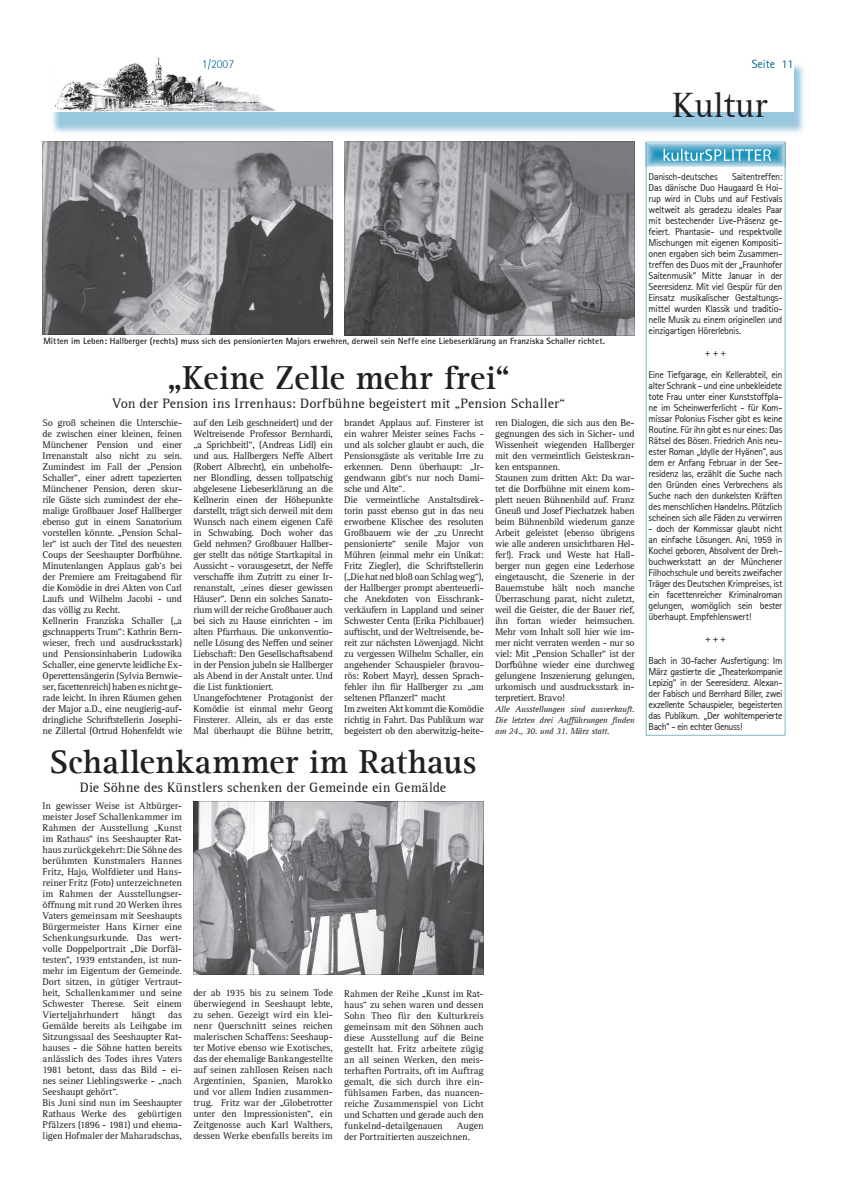
<style>
.page{position:relative;width:842px;height:1191px;background:#fff}
.page>*{position:absolute;margin:0;border:0;box-sizing:border-box;transform-origin:0 0}
.t1{font:36px "Rotis Serif";color:#231f20}
.t2{font:700 34px "Rotis Serif";letter-spacing:.01em;color:#231f20}
.t3{font:14px "Rotis Serif";letter-spacing:.01em;color:#231f20}
.t4{font:12px "Rotis Sans Serif";color:#006991}
.t5{font:300 12px "Rotis Sans Serif";color:#006991}
.t6{font:10px/11px "Rotis Serif";letter-spacing:-.025em;color:#231f20}
.t7{font:10px/11px "Rotis Sans Serif";letter-spacing:-.035em;color:#231f20;text-align:justify}
.t8{font:10px/11px "Rotis Serif";letter-spacing:-.005em;color:#231f20}
.t9{font:700 9px "Rotis Sans Serif";color:#231f20}
.t10{font:italic 9px/11px "Rotis Serif";letter-spacing:-.025em;color:#231f20;text-align:justify}
</style>
<div class="page">
<img style="left:52px;top:64px;width:752px;height:69px">
<div style="left:51px;top:51px;width:743px;height:61px;background:#fff"></div>
<img style="left:54px;top:57px;width:222px;height:55px">
<svg style="left:43px;top:142px;width:290px;height:193px;background:#78797b"></svg>
<svg style="left:344px;top:142px;width:291px;height:193px;background:#797a7d"></svg>
<svg style="left:646px;top:167px;width:139px;height:568px"></svg>
<img style="left:646px;top:142px;width:139px;height:25px">
<img style="left:663px;top:149px;width:42px;height:12px">
<img style="left:705px;top:149px;width:66px;height:12px">
<svg style="left:193px;top:801px;width:291px;height:174px;background:#8f9093"></svg>
<p class="t5" style="left:202px;top:57px;width:34px">1/2007</p>
<p class="t4" style="left:752px;top:57px;width:43px">Seite 11</p>
<h1 class="t1" style="left:672px;top:84px;width:96px">Kultur</h1>
<p class="t9" style="left:43px;top:335px;width:563px">Mitten im Leben: Hallberger (rechts) muss sich des pensionierten Majors erwehren, derweil sein Neffe eine Liebeserklärung an Franziska Schaller richtet.</p>
<h2 class="t2" style="left:167px;top:358px;width:345px">„Keine Zelle mehr frei“</h2>
<h3 class="t3" style="left:112px;top:395px;width:454px">Von der Pension ins Irrenhaus: Dorfbühne begeistert mit „Pension Schaller“</h3>
<p class="t6" style="left:43px;top:417px;width:141px">So groß scheinen die Unterschie&shy;de zwischen einer kleinen, feinen Münchener Pension und einer Irrenanstalt also nicht zu sein.<br>Zumindest im Fall der „Pension Schaller“, einer adrett tapezierten Münchener Pension, deren skur&shy;rile Gäste sich zumindest der ehe&shy;malige Großbauer Josef Hallberger ebenso gut in einem Sanatorium vorstellen könnte. „Pension Schal&shy;ler“ ist auch der Titel des neuesten Coups der Seeshaupter Dorfbühne.<br>Minutenlangen Applaus gab‘s bei der Premiere am Freitagabend für die Komödie in drei Akten von Carl Laufs und Wilhelm Jacobi - und das völlig zu Recht.<br>Kellnerin Franziska Schaller („a gschnapperts Trum“: Kathrin Bern&shy;wieser, frech und ausdrucksstark) und Pensionsinhaberin Ludowika Schaller, eine genervte leidliche Ex-Operettensängerin (Sylvia Bernwie&shy;ser, facettenreich) haben es nicht ge&shy;rade leicht. In ihren Räumen gehen der Major a.D., eine neugierig-auf&shy;dringliche Schriftstellerin Josephi&shy;ne Zillertal (Ortrud Hohenfeldt wie</p>
<p class="t6" style="left:193px;top:417px;width:141px">auf den Leib geschneidert) und der Weltreisende Professor Bernhardi, „a Sprichbeitl“, (Andreas Lidl) ein und aus. Hallbergers Neffe Albert (Robert Albrecht), ein unbeholfe&shy;ner Blondling, dessen tollpatschig abgelesene Liebeserklärung an die Kellnerin einen der Höhepunkte darstellt, trägt sich derweil mit dem Wunsch nach einem eigenen Café in Schwabing. Doch woher das Geld nehmen? Großbauer Hallber&shy;ger stellt das nötige Startkapital in Aussicht - vorausgesetzt, der Neffe verschaffe ihm Zutritt zu einer Ir&shy;renanstalt, „eines dieser gewissen Häuser“. Denn ein solches Sanato&shy;rium will der reiche Großbauer auch bei sich zu Hause einrichten - im alten Pfarrhaus. Die unkonventio&shy;nelle Lösung des Neffen und seiner Liebschaft: Den Gesellschaftsabend in der Pension jubeln sie Hallberger als Abend in der Anstalt unter. Und die List funktioniert.<br>Unangefochtener Protagonist der Komödie ist einmal mehr Georg Finsterer. Allein, als er das erste Mal überhaupt die Bühne betritt,</p>
<p class="t6" style="left:344px;top:417px;width:141px">brandet Applaus auf. Finsterer ist ein wahrer Meister seines Fachs - und als solcher glaubt er auch, die Pensionsgäste als veritable Irre zu erkennen. Denn überhaupt: „Ir&shy;gendwann gibt‘s nur noch Dami&shy;sche und Alte“.<br>Die vermeintliche Anstaltsdirek&shy;torin passt ebenso gut in das neu erworbene Klischee des resoluten Großbauern wie der „zu Unrecht pensionierte“ senile Major von Mühren (einmal mehr ein Unikat:<br>Fritz Ziegler), die Schriftstellerin („Die hat ned bloß oan Schlag weg“), der Hallberger prompt abenteuerli&shy;che Anekdoten von Eisschrank&shy;verkäufern in Lappland und seiner Schwester Centa (Erika Pichlbauer) auftischt, und der Weltreisende, be&shy;reit zur nächsten Löwenjagd. Nicht zu vergessen Wilhelm Schaller, ein angehender Schauspieler (bravou&shy;rös: Robert Mayr), dessen Sprach&shy;fehler ihn für Hallberger zu „am seltenen Pflanzerl“ macht<br>Im zweiten Akt kommt die Komödie richtig in Fahrt. Das Publikum war begeistert ob den aberwitzig-heite-</p>
<p class="t6" style="left:495px;top:417px;width:141px">ren Dialogen, die sich aus den Be&shy;gegnungen des sich in Sicher- und<br>Wissenheit wiegenden Hallberger mit den vermeintlich Geisteskran&shy;ken entspannen.<br>Staunen zum dritten Akt: Da war&shy;tet die Dorfbühne mit einem kom&shy;plett neuen Bühnenbild auf. Franz<br>Gneuß und Josef Piechatzek haben beim Bühnenbild wiederum ganze<br>Arbeit geleistet (ebenso übrigens wie alle anderen unsichtbaren Hel&shy;fer!). Frack und Weste hat Hall&shy;berger nun gegen eine Lederhose eingetauscht, die Szenerie in der<br>Bauernstube hält noch manche<br>Überraschung parat, nicht zuletzt, weil die Geister, die der Bauer rief, ihn fortan wieder heimsuchen.<br>Mehr vom Inhalt soll hier wie im&shy;mer nicht verraten werden - nur so viel: Mit „Pension Schaller“ ist der<br>Dorfbühne wieder eine durchweg gelungene Inszenierung gelungen, urkomisch und ausdrucksstark in&shy;terpretiert. Bravo!</p>
<p class="t10" style="left:495px;top:703px;width:141px">Alle Ausstellungen sind ausverkauft.<br>Die letzten drei Aufführungen finden am 24., 30. und 31. März statt.</p>
<h2 class="t2" style="left:49px;top:742px;width:429px">Schallenkammer im Rathaus</h2>
<h3 class="t3" style="left:80px;top:779px;width:368px">Die Söhne des Künstlers schenken der Gemeinde ein Gemälde</h3>
<p class="t6" style="left:43px;top:800px;width:141px;text-align:justify">In gewisser Weise ist Altbürger&shy;meister Josef Schallenkammer im Rahmen der Ausstellung „Kunst im Rathaus“ ins Seeshaupter Rat&shy;haus zurückgekehrt: Die Söhne des berühmten Kunstmalers Hannes Fritz, Hajo, Wolfdieter und Hans&shy;reiner Fritz (Foto) unterzeichneten im Rahmen der Ausstellungser&shy;öffnung mit rund 20 Werken ihres Vaters gemeinsam mit Seeshaupts Bürgermeister Hans Kirner eine Schenkungsurkunde. Das wert&shy;volle Doppelportrait „Die Dorfäl&shy;testen“, 1939 entstanden, ist nun&shy;mehr im Eigentum der Gemeinde.<br>Dort sitzen, in gütiger Vertraut&shy;heit, Schallenkammer und seine Schwester Therese. Seit einem Vierteljahrhundert</p>
<p class="t6" style="left:43px;top:1009px;width:141px;text-indent:126px">das<br>Gemälde bereits als Leihgabe im<br>Sitzungssaal des Seeshaupter Rat&shy;hauses - die Söhne hatten bereits anlässlich des Todes ihres Vaters<br>1981 betont, dass das Bild - ei&shy;nes seiner Lieblingswerke - „nach<br>Seeshaupt gehört“.<br>Bis Juni sind nun im Seeshaupter<br>Rathaus Werke des gebürtigen<br>Pfälzers (1896 - 1981) und ehema&shy;ligen Hofmaler der Maharadschas,</p>
<p class="t6" style="left:131px;top:1009px;width:26px">hängt</p>
<p class="t6" style="left:193px;top:987px;width:141px;text-align:justify">der ab 1935 bis zu seinem Tode überwiegend in Seeshaupt lebte, zu sehen. Gezeigt wird ein klei&shy;nenr Querschnitt seines reichen malerischen Schaffens: Seeshaup&shy;ter Motive ebenso wie Exotisches, das der ehemalige Bankangestellte auf seinen zahllosen Reisen nach Argentinien, Spanien, Marokko und vor allem Indien zusammen&shy;trug. Fritz war der „Globetrotter unter den Impressionisten“, ein Zeitgenosse auch Karl Walthers, dessen Werke ebenfalls bereits im</p>
<p class="t6" style="left:344px;top:988px;width:141px;text-align:justify">Rahmen der Reihe „Kunst im Rat&shy;haus“ zu sehen waren und dessen Sohn Theo für den Kulturkreis gemeinsam mit den Söhnen auch diese Ausstellung auf die Beine gestellt hat. Fritz arbeitete zügig an all seinen Werken, den meis&shy;terhaften Portraits, oft im Auftrag gemalt, die sich durch ihre ein&shy;fühlsamen Farben, das nuancen&shy;reiche Zusammenspiel von Licht und Schatten und gerade auch den funkelnd-detailgenauen</p>
<p class="t8" style="left:344px;top:1120px;width:141px;text-indent:113px">Augen der Portraitierten auszeichnen.</p>
<p class="t7" style="left:649px;top:171px;width:135px;text-indent:83px">Saitentreffen:<br>Das dänische Duo Haugaard &amp; Hoi&shy;rup wird in Clubs und auf Festivals weltweit als geradezu ideales Paar mit bestechender Live-Präsenz ge&shy;feiert. Phantasie- und respektvolle Mischungen mit eigenen Kompositi&shy;onen ergaben sich beim Zusammen&shy;treffen des Duos mit der „Fraunhofer Saitenmusik“ Mitte Januar in der Seeresidenz. Mit viel Gespür für den Einsatz musikalischer Gestaltungs&shy;mittel wurden Klassik und traditio&shy;nelle Musik zu einem originellen und einzigartigen Hörerlebnis.</p>
<p class="t7" style="left:705px;top:347px;width:23px">+ + +</p>
<p class="t7" style="left:649px;top:369px;width:135px">Eine Tiefgarage, ein Kellerabteil, ein alter Schrank - und eine unbekleidete tote Frau unter einer Kunststoffpla&shy;ne im Scheinwerferlicht - für Kom&shy;missar Polonius Fischer gibt es keine Routine. Für ihn gibt es nur eines: Das Rätsel des Bösen. Friedrich Anis neu&shy;ester Roman „Idylle der Hyänen“, aus dem er Anfang Februar in der See&shy;residenz las, erzählt die Suche nach den Gründen eines Verbrechens als Suche nach den dunkelsten Kräften des menschlichen Handelns. Plötzlich scheinen sich alle Fäden zu verwirren</p>
<p class="t7" style="left:649px;top:523px;width:135px">- doch der Kommissar glaubt nicht an einfache Lösungen. Ani, 1959 in Kochel geboren, Absolvent der Dreh&shy;buchwerkstatt an der Münchener Filhochschule und bereits zweifacher Träger des Deutschen Krimpreises, ist ein facettenreicher Kriminalroman gelungen, womöglich sein bester überhaupt. Empfehlenswert!</p>
<p class="t7" style="left:705px;top:633px;width:22px">+ + +</p>
<p class="t7" style="left:649px;top:655px;width:135px">Bach in 30-facher Ausfertigung: Im März gastierte die „Theaterkompanie Lepizig“ in der Seeresidenz. Alexan&shy;der Fabisch und Bernhard Biller, zwei exzellente Schauspieler, begeisterten das Publikum. „Der wohltemperierte Bach“ - ein echter Genuss!</p>
<p class="t7" style="left:649px;top:171px;width:71px">Danisch-deutsches</p>
</div>
